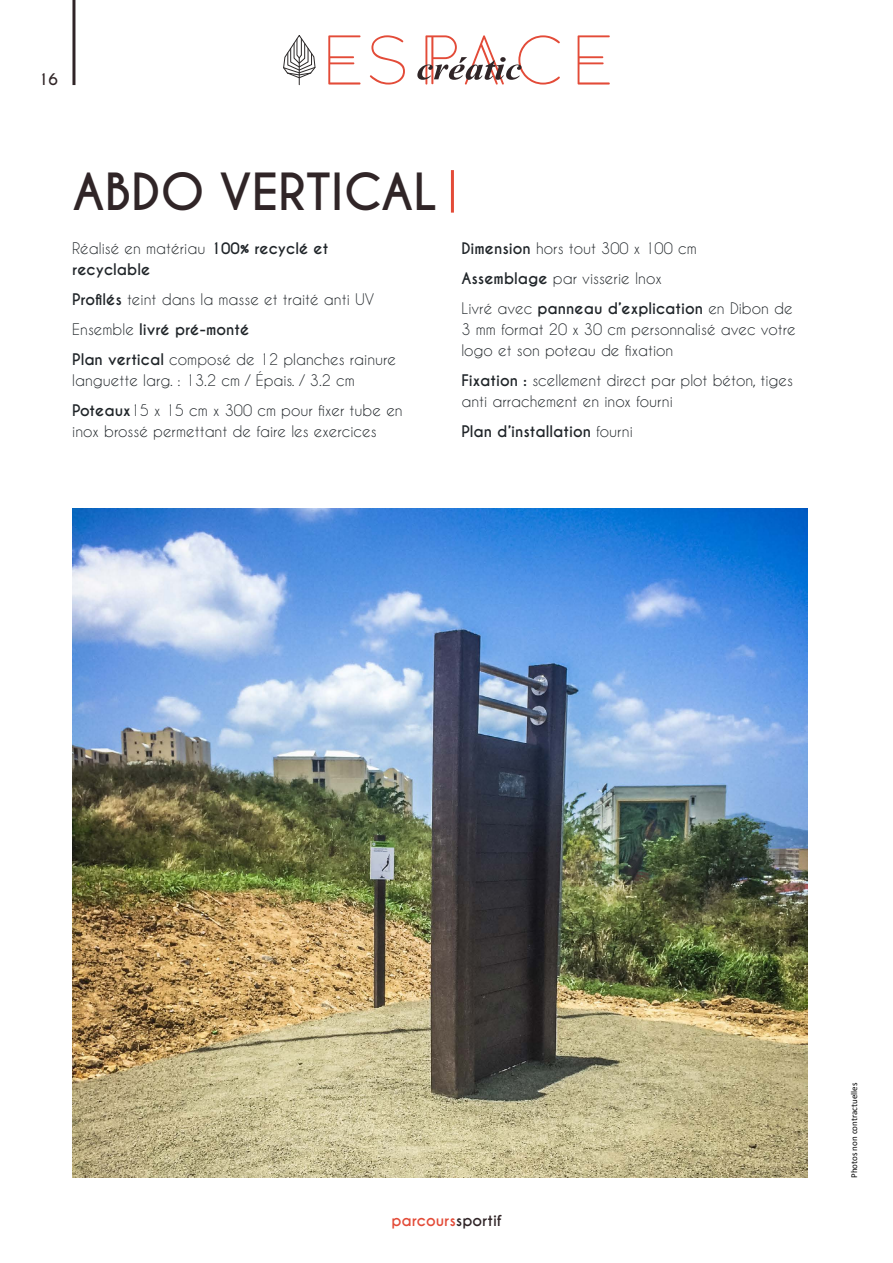
<style>
.page{position:relative;width:893px;height:1263px;background:#fff}
.page>*{position:absolute;margin:0;border:0;box-sizing:border-box;transform-origin:0 0}
.t1{font:700 48px "Caviar Dreams";color:#302527}
.t2{font:15px/30px "Caviar Dreams";color:#202529}
.t3{font:700 15px/21px "Caviar Dreams";color:#202529}
.t4{font:700 15px "Caviar Dreams";color:#e34b38}
.t5{font:700 15px "Caviar Dreams";color:#302527}
.t6{font:9px "Calibri";color:#000}
.s1{font-weight:400}
.s2{font-weight:700}
.s3{color:#302527}
</style>
<div class="page">
<hr style="left:72px;top:0;width:3px;height:85px;background:#302527">
<svg style="left:328px;top:35px;width:32px;height:50px"></svg>
<svg style="left:370px;top:35px;width:35px;height:50px"></svg>
<svg style="left:578px;top:35px;width:32px;height:50px"></svg>
<svg style="left:283px;top:35px;width:33px;height:51px"></svg>
<svg style="left:417px;top:35px;width:143px;height:50px"></svg>
<hr style="left:451px;top:170px;width:3px;height:43px;background:#e34b38">
<img style="left:72px;top:508px;width:736px;height:670px">
<p class="t5" style="left:38px;top:70px;width:21px">16</p>
<h1 class="t1" style="left:72px;top:163px;width:366px">ABDO vertical</h1>
<p class="t3" style="left:72px;top:238px;width:258px"><span class="s1">Réalisé en matériau</span> 100% recyclé et recyclable</p>
<p class="t2" style="left:72px;top:284px;width:325px"><span class="s2">Profilés</span> teint dans la masse et traité anti UV<br>Ensemble <span class="s2">livré pré-monté<br>Plan vertical</span> composé de 12 planches rainure</p>
<p class="t2" style="left:72px;top:365px;width:332px">languette larg. : 13.2 cm / épais. / 3.2 cm<br><span class="s2">Poteaux</span>15 x 15 cm x 300 cm pour fixer tube en</p>
<p class="t2" style="left:72px;top:416px;width:306px">inox brossé permettant de faire les exercices</p>
<p class="t2" style="left:461px;top:233px;width:333px"><span class="s2">Dimension</span> hors tout 300 x 100 cm<br><span class="s2">Assemblage</span> par visserie Inox<br>Livré avec <span class="s2">panneau d’explication</span> en Dibon de</p>
<p class="t2" style="left:461px;top:319px;width:336px;line-height:21px">3 mm format 20 x 30 cm personnalisé avec votre logo et son poteau de fixation</p>
<p class="t2" style="left:461px;top:370px;width:333px;line-height:21px"><span class="s2">Fixation :</span> scellement direct par plot béton, tiges anti arrachement en inox fourni</p>
<p class="t3" style="left:461px;top:421px;width:173px">Plan d’installation <span class="s1">fourni</span></p>
<p class="t4" style="left:391px;top:1211px;width:112px">parcours<span class="s3">sportif</span></p>
<p class="t6" style="left:849px;top:1178px;width:97px;rotate:-90deg">Photos non contractuelles</p>
</div>
